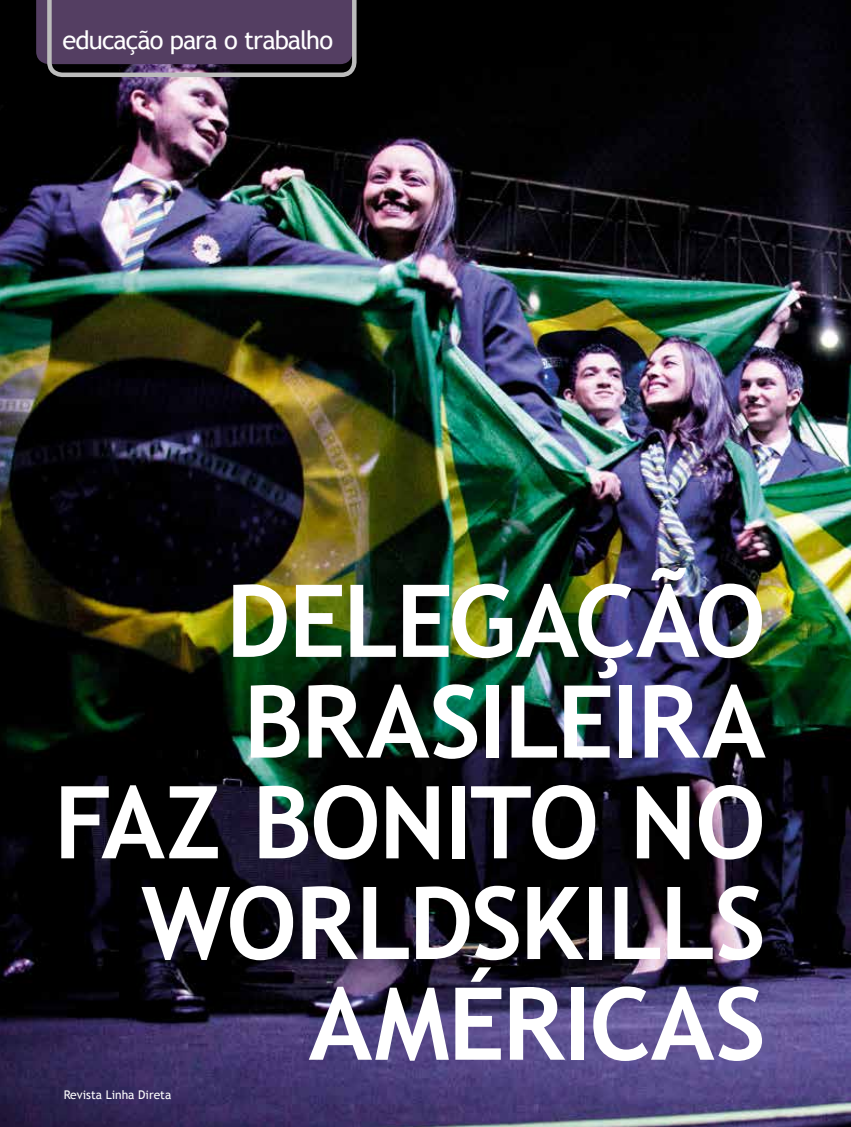
<style>
.page{position:relative;width:851px;height:1127px;background:#fff}
.page>*{position:absolute;margin:0;border:0;box-sizing:border-box;transform-origin:0 0}
.t1{font:700 100.65px/100.6px "Trebuchet MS";letter-spacing:-.02em;color:#fff;text-align:right}
.t2{font:25.5px "Trebuchet MS";letter-spacing:-.04em;color:#fff}
.t3{font:12px "Trebuchet MS";color:#fff}
</style>
<div class="page">
<img style="left:0;top:0;width:850px;height:1127px">
<svg style="left:36px;top:0;width:320px;height:77px;background:#554261"></svg>
<p class="t2" style="left:62px;top:25px;width:272px">educação para o trabalho</p>
<p class="t1" style="left:54px;top:571px;width:713px">DELEGAÇÃO<br>BRASILEIRA<br>FAZ BONITO NO<br>WORLDSKILLS<br>AMÉRICAS</p>
<p class="t3" style="left:64px;top:1088px;width:109px">Revista Linha Direta</p>
</div>
